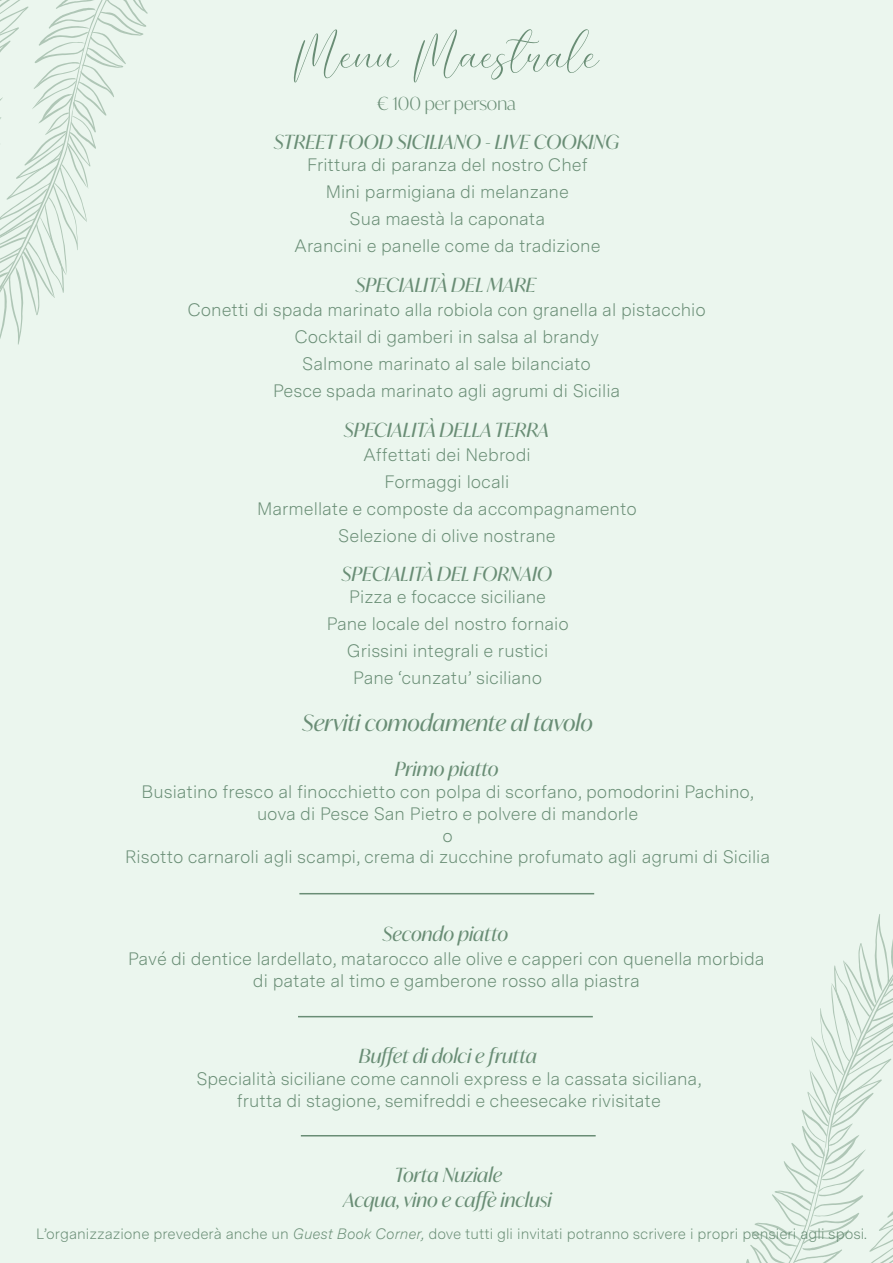
<style>
.page{position:relative;width:893px;height:1263px;background:#ebf6ee}
.page>*{position:absolute;margin:0;border:0;box-sizing:border-box;transform-origin:0 0}
.t1{font:60px "Elegant DEMO";color:#698d75}
.t2{font:italic 22.5px "Ivy Mode";color:#698d75}
.t3{font:italic 19.5px/25px "Ivy Mode";color:#698d75;text-align:center}
.t4{font:300 18px/27px "Messina Sans";color:#698d75;text-align:center}
.t5{font:300 18px "Ivy Mode";color:#698d75}
.t6{font:300 15px "Messina Sans";color:#698d75}
.s1{font-style:italic}
</style>
<div class="page">
<svg style="left:0;top:0;width:148px;height:345px"></svg>
<svg style="left:746px;top:914px;width:147px;height:349px"></svg>
<hr style="left:299px;top:893px;width:295px;height:1px;background:#698d75">
<hr style="left:298px;top:1016px;width:295px;height:1px;background:#698d75">
<hr style="left:301px;top:1135px;width:295px;height:1px;background:#698d75">
<h1 class="t1" style="left:294px;top:20px;width:307px">Menu Maestrale</h1>
<p class="t5" style="left:377px;top:92px;width:141px">€ 100 per persona</p>
<p class="t3" style="left:274px;top:129px;width:347px">STREET FOOD SICILIANO - LIVE COOKING</p>
<p class="t4" style="left:294px;top:151px;width:308px">Frittura di paranza del nostro Chef<br>Mini parmigiana di melanzane<br>Sua maestà la caponata<br>Arancini e panelle come da tradizione</p>
<p class="t3" style="left:356px;top:272px;width:182px">SPECIALITÀ DEL MARE</p>
<p class="t4" style="left:187px;top:296px;width:520px">Conetti di spada marinato alla robiola con granella al pistacchio Cocktail di gamberi in salsa al brandy<br>Salmone marinato al sale bilanciato<br>Pesce spada marinato agli agrumi di Sicilia</p>
<p class="t3" style="left:344px;top:417px;width:207px">SPECIALITÀ DELLA TERRA</p>
<p class="t4" style="left:257px;top:441px;width:381px">Affettati dei Nebrodi<br>Formaggi locali<br>Marmellate e composte da accompagnamento<br>Selezione di olive nostrane</p>
<p class="t3" style="left:341px;top:561px;width:212px">SPECIALITÀ DEL FORNAIO</p>
<p class="t4" style="left:327px;top:583px;width:244px">Pizza e focacce siciliane<br>Pane locale del nostro fornaio<br>Grissini integrali e rustici<br>Pane ‘cunzatu’ siciliano</p>
<p class="t2" style="left:302px;top:708px;width:292px">Serviti comodamente al tavolo</p>
<p class="t3" style="left:395px;top:756px;width:105px">Primo piatto</p>
<p class="t4" style="left:125px;top:781px;width:646px;line-height:21.6px">Busiatino fresco al finocchietto con polpa di scorfano, pomodorini Pachino, uova di Pesce San Pietro e polvere di mandorle<br>o<br>Risotto carnaroli agli scampi, crema di zucchine profumato agli agrumi di Sicilia</p>
<p class="t3" style="left:383px;top:921px;width:127px">Secondo piatto</p>
<p class="t4" style="left:128px;top:947px;width:638px;line-height:21.6px">Pavé di dentice lardellato, matarocco alle olive e capperi con quenella morbida di patate al timo e gamberone rosso alla piastra</p>
<p class="t3" style="left:359px;top:1042px;width:180px">Buffet di dolci e frutta</p>
<p class="t4" style="left:196px;top:1067px;width:506px;line-height:21.6px">Specialità siciliane come cannoli express e la cassata siciliana, frutta di stagione, semifreddi e cheesecake rivisitate</p>
<p class="t3" style="left:343px;top:1162px;width:210px">Torta Nuziale<br>Acqua, vino e caffè inclusi</p>
<p class="t6" style="left:36px;top:1223px;width:832px">L’organizzazione prevederà anche un <span class="s1">Guest Book Corner,</span> dove tutti gli invitati potranno scrivere i propri pensieri agli sposi.</p>
</div>
